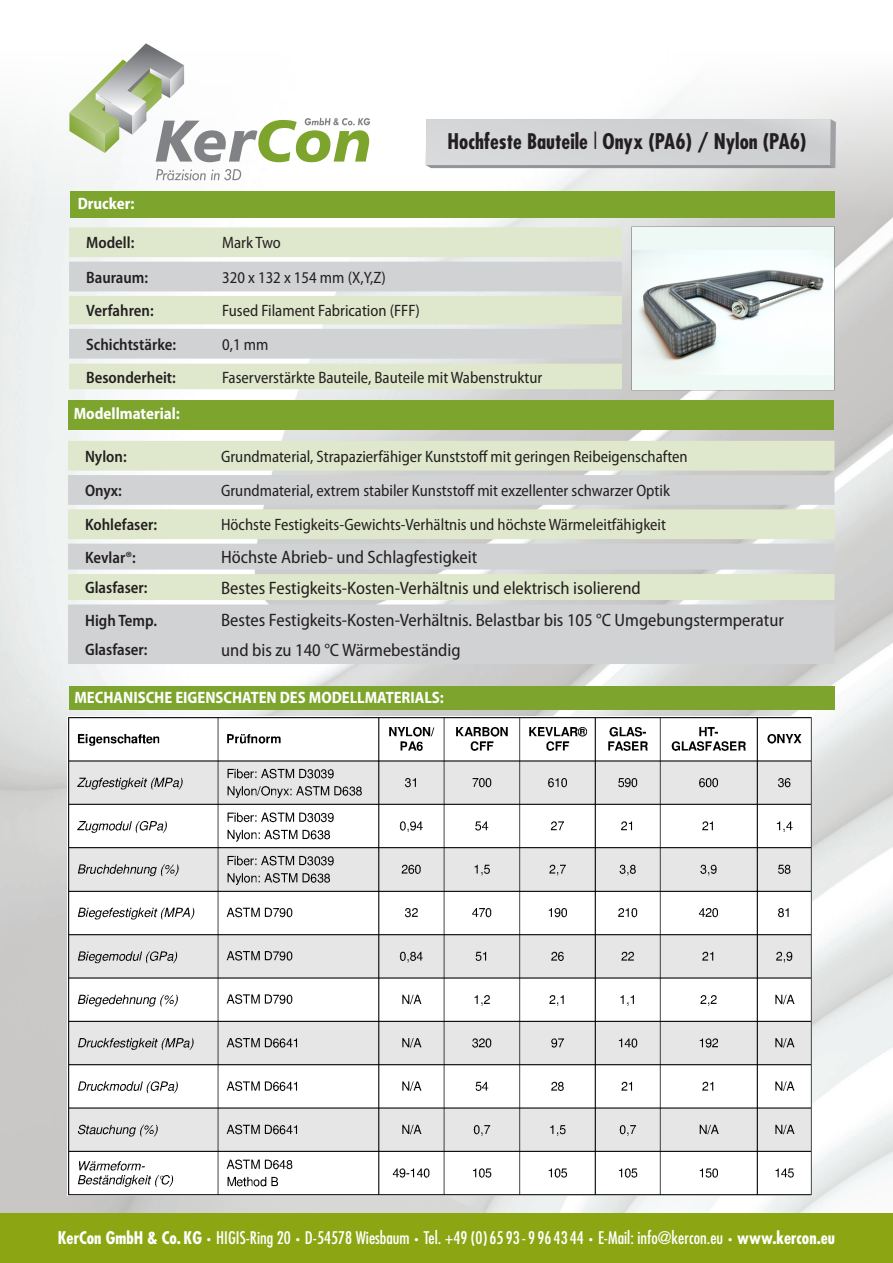
<style>
.page{position:relative;width:893px;height:1263px;background:#fff}
.page>*{position:absolute;margin:0;border:0;box-sizing:border-box;transform-origin:0 0}
.t1{font:700 condensed 21px "Futura";color:#231f20}
.t2{font:semi-condensed 18px "Myriad Pro";color:#231f20}
.t3{font:condensed 16.95px "Futura";color:#fff}
.t4{font:semi-condensed 16.5px "Myriad Pro";color:#231f20}
.t5{font:600 semi-condensed 16.5px "Myriad Pro";color:#231f20}
.t6{font:700 semi-condensed 16.5px "Myriad Pro";color:#fff}
.s1{font-weight:400}
.s2{font-weight:700}
</style>
<div class="page">
<img style="left:0;top:227px;width:893px;height:987px">
<svg style="left:0;top:83px;width:893px;height:144px"></svg>
<svg style="left:156px;top:169px;width:85px;height:11px"></svg>
<svg style="left:69px;top:43px;width:301px;height:119px"></svg>
<img style="left:67px;top:716px;width:745px;height:479px">
<svg style="left:69px;top:227px;width:553px;height:35px;background:#e1e9d1"></svg>
<svg style="left:69px;top:262px;width:553px;height:97px;background:#d8dbd4"></svg>
<div style="left:69px;top:364px;width:553px;height:25px;background:#dfe8cc"></div>
<div style="left:70px;top:191px;width:764px;height:27px;background:#7da52d"></div>
<svg style="left:68px;top:441px;width:766px;height:34px;background:#dee6cd"></svg>
<svg style="left:68px;top:475px;width:766px;height:189px;background:#d6d9d2"></svg>
<div style="left:68px;top:400px;width:766px;height:30px;background:#7da52d"></div>
<div style="left:69px;top:686px;width:765px;height:23px;background:#7da52d"></div>
<img style="left:632px;top:227px;width:202px;height:162px">
<div style="left:0;top:1214px;width:893px;height:49px;background:#8ba612"></div>
<svg style="left:426px;top:119px;width:410px;height:49px;background:#cdced0"></svg>
<p class="t6" style="left:78px;top:193px;width:58px">Drucker:</p>
<p class="t1" style="left:448px;top:128px;width:360px">Hochfeste Bauteile <span class="s1">|</span> Onyx (PA6) / Nylon (PA6)</p>
<p class="t5" style="left:86px;top:233px;width:50px">Modell:</p>
<p class="t4" style="left:222px;top:233px;width:60px">Mark Two</p>
<p class="t5" style="left:86px;top:267px;width:64px">Bauraum:</p>
<p class="t4" style="left:222px;top:267px;width:165px">320 x 132 x 154 mm (X,Y,Z)</p>
<p class="t5" style="left:86px;top:300px;width:69px">Verfahren:</p>
<p class="t4" style="left:222px;top:301px;width:199px">Fused Filament Fabrication (FFF)</p>
<p class="t5" style="left:86px;top:334px;width:91px">Schichtstärke:</p>
<p class="t4" style="left:222px;top:334px;width:48px">0,1 mm</p>
<p class="t5" style="left:86px;top:367px;width:91px">Besonderheit:</p>
<p class="t4" style="left:222px;top:367px;width:322px">Faserverstärkte Bauteile, Bauteile mit Wabenstruktur</p>
<p class="t6" style="left:74px;top:402px;width:108px">Modellmaterial:</p>
<p class="t5" style="left:85px;top:446px;width:43px">Nylon:</p>
<p class="t4" style="left:221px;top:446px;width:468px">Grundmaterial, Strapazierfähiger Kunststoff mit geringen Reibeigenschaften</p>
<p class="t5" style="left:85px;top:480px;width:38px">Onyx:</p>
<p class="t4" style="left:221px;top:480px;width:450px">Grundmaterial, extrem stabiler Kunststoff mit exzellenter schwarzer Optik</p>
<p class="t5" style="left:85px;top:514px;width:74px">Kohlefaser:</p>
<p class="t4" style="left:221px;top:515px;width:446px">Höchste Festigkeits-Gewichts-Verhältnis und höchste Wärmeleitfähigkeit</p>
<p class="t5" style="left:85px;top:547px;width:52px">Kevlar®:</p>
<p class="t2" style="left:221px;top:546px;width:258px">Höchste Abrieb- und Schlagfestigkeit</p>
<p class="t5" style="left:85px;top:577px;width:64px">Glasfaser:</p>
<p class="t2" style="left:221px;top:577px;width:421px">Bestes Festigkeits-Kosten-Verhältnis und elektrisch isolierend</p>
<p class="t5" style="left:85px;top:610px;width:74px">High Temp.</p>
<p class="t2" style="left:221px;top:609px;width:564px">Bestes Festigkeits-Kosten-Verhältnis. Belastbar bis 105 °C Umgebungstermperatur</p>
<p class="t5" style="left:85px;top:639px;width:64px">Glasfaser:</p>
<p class="t2" style="left:221px;top:639px;width:241px">und bis zu 140 °C Wärmebeständig</p>
<p class="t6" style="left:74px;top:687px;width:371px">MECHANISCHE EIGENSCHATEN DES MODELLMATERIALS:</p>
<p class="t3" style="left:58px;top:1227px;width:779px"><span class="s2">KerCon GmbH &amp; Co. KG ·</span> HIGIS-Ring 20 <span class="s2">·</span> D-54578 Wiesbaum <span class="s2">·</span> Tel. +49 (0) 65 93 - 9 96 43 44 <span class="s2">·</span> E-Mail: info@kercon.eu <span class="s2">· www.kercon.eu</span></p>
</div>
